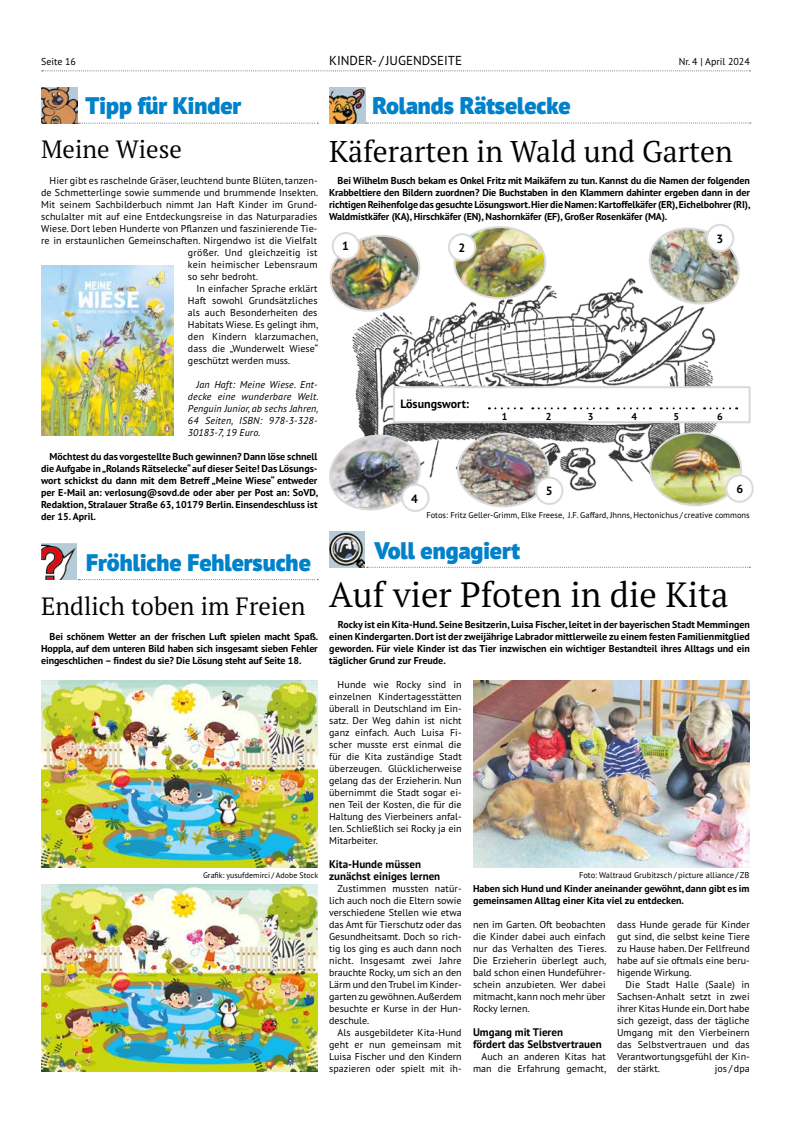
<style>
.page{position:relative;width:791px;height:1134px;background:#fff}
.page>*{position:absolute;margin:0;border:0;box-sizing:border-box;transform-origin:0 0}
.t1{font:35px "PT Serif Pro";color:#000}
.t2{font:30px "PT Serif Pro";color:#000}
.t3{font:25px "PT Serif Pro";color:#000}
.t4{font:900 24px "PT Sans Pro";color:#0081c9}
.t5{font:13px "PT Sans Pro";color:#000}
.t6{font:700 12px "PT Sans Pro";color:#000}
.t7{font:700 11px/12px "PT Sans Pro";color:#000}
.t8{font:10px/12px "PT Sans Pro";letter-spacing:.01em;color:#000;text-align:justify}
.t9{font:700 10px/12px "PT Sans Pro";color:#000;text-align:justify}
.t10{font:italic 10px/12px "PT Sans Pro";letter-spacing:.01em;color:#000;text-align:justify}
.t11{font:8.5px "PT Sans Pro";color:#000}
.t12{font:8px "PT Sans Pro";color:#000}
</style>
<div class="page">
<img style="left:329px;top:88px;width:36px;height:36px">
<svg style="left:366px;top:123px;width:385px;height:1px"></svg>
<svg style="left:78px;top:123px;width:240px;height:1px"></svg>
<img style="left:41px;top:88px;width:36px;height:36px">
<img style="left:473px;top:681px;width:277px;height:187px">
<svg style="left:367px;top:567px;width:383px;height:1px"></svg>
<img style="left:329px;top:532px;width:36px;height:36px">
<svg style="left:45px;top:579px;width:32px;height:1px"></svg>
<img style="left:41px;top:544px;width:36px;height:35px">
<svg style="left:78px;top:579px;width:240px;height:1px"></svg>
<img style="left:41px;top:681px;width:277px;height:187px">
<img style="left:41px;top:885px;width:277px;height:186px">
<img style="left:41px;top:266px;width:133px;height:170px">
<img style="left:352px;top:278px;width:366px;height:216px">
<img style="left:454px;top:227px;width:91px;height:71px">
<div style="left:453px;top:226px;width:93px;height:73px;border:2px solid #dadada;border-radius:50%"></div>
<img style="left:329px;top:233px;width:95px;height:83px">
<img style="left:642px;top:224px;width:98px;height:85px">
<img style="left:650px;top:433px;width:91px;height:72px">
<div style="left:649px;top:432px;width:93px;height:74px;border:2px solid #dadada;border-radius:50%"></div>
<img style="left:458px;top:434px;width:91px;height:72px">
<div style="left:457px;top:433px;width:93px;height:74px;border:2px solid #dadada;border-radius:50%"></div>
<img style="left:329px;top:431px;width:95px;height:81px">
<div style="left:333px;top:233px;width:26px;height:26px;background:#fff;border-radius:50%"></div>
<div style="left:332px;top:232px;width:28px;height:28px;border:2px solid #dadada;border-radius:50%"></div>
<div style="left:449px;top:234px;width:26px;height:26px;background:#fff;border-radius:50%"></div>
<div style="left:448px;top:233px;width:28px;height:28px;border:2px solid #dadada;border-radius:50%"></div>
<div style="left:707px;top:225px;width:26px;height:26px;background:#fff;border-radius:50%"></div>
<div style="left:706px;top:224px;width:28px;height:28px;border:2px solid #dadada;border-radius:50%"></div>
<div style="left:402px;top:485px;width:26px;height:26px;background:#fff;border-radius:50%"></div>
<div style="left:401px;top:484px;width:28px;height:28px;border:2px solid #dadada;border-radius:50%"></div>
<div style="left:536px;top:478px;width:26px;height:26px;background:#fff;border-radius:50%"></div>
<div style="left:535px;top:477px;width:28px;height:28px;border:2px solid #dadada;border-radius:50%"></div>
<div style="left:726px;top:475px;width:27px;height:27px;background:#fff;border-radius:50%"></div>
<div style="left:725px;top:474px;width:29px;height:29px;border:2px solid #dadada;border-radius:50%"></div>
<div style="left:393px;top:386px;width:357px;height:37px;background:#fff;border:2px solid #dadada"></div>
<svg style="left:489px;top:407px;width:33px;height:2px"></svg>
<svg style="left:581px;top:407px;width:26px;height:2px"></svg>
<svg style="left:661px;top:407px;width:33px;height:2px"></svg>
<svg style="left:539px;top:407px;width:26px;height:2px"></svg>
<svg style="left:618px;top:407px;width:33px;height:2px"></svg>
<svg style="left:704px;top:407px;width:33px;height:2px"></svg>
<svg style="left:42px;top:70px;width:708px;height:1px"></svg>
<p class="t8" style="left:41px;top:55px;width:36px">Seite 16</p>
<h3 class="t5" style="left:329px;top:52px;width:134px">KINDER- / JUGENDSEITE</h3>
<p class="t8" style="left:679px;top:55px;width:73px">Nr. 4 | April 2024</p>
<h3 class="t4" style="left:86px;top:89px;width:157px">Tipp für Kinder</h3>
<h3 class="t4" style="left:373px;top:89px;width:199px">Rolands Rätselecke</h3>
<h3 class="t3" style="left:41px;top:133px;width:142px">Meine Wiese</h3>
<h2 class="t2" style="left:329px;top:131px;width:405px">Käferarten in Wald und Garten</h2>
<p class="t8" style="left:50px;top:174px;width:269px">Hier gibt es raschelnde Gräser, leuchtend bunte Blüten, tanzen-</p>
<p class="t8" style="left:41px;top:186px;width:279px">de Schmetterlinge sowie summende und brummende Insekten.</p>
<p class="t8" style="left:41px;top:198px;width:278px">Mit seinem Sachbilderbuch nimmt Jan Haft Kinder im Grund-</p>
<p class="t8" style="left:41px;top:210px;width:278px">schulalter mit auf eine Entdeckungsreise in das Naturparadies</p>
<p class="t8" style="left:41px;top:222px;width:278px">Wiese. Dort leben Hunderte von Pflanzen und faszinierende Tie-</p>
<p class="t8" style="left:41px;top:234px;width:278px">re in erstaunlichen Gemeinschaften. Nirgendwo ist die Vielfalt</p>
<p class="t8" style="left:188px;top:246px;width:131px">größer. Und gleichzeitig ist</p>
<p class="t8" style="left:188px;top:258px;width:131px">kein heimischer Lebensraum</p>
<p class="t8" style="left:188px;top:270px;width:72px">so sehr bedroht.</p>
<p class="t8" style="left:196px;top:282px;width:123px">In einfacher Sprache erklärt</p>
<p class="t8" style="left:188px;top:294px;width:131px">Haft sowohl Grundsätzliches</p>
<p class="t8" style="left:188px;top:306px;width:131px">als auch Besonderheiten des</p>
<p class="t8" style="left:188px;top:318px;width:132px">Habitats Wiese. Es gelingt ihm,</p>
<p class="t8" style="left:188px;top:330px;width:132px">den Kindern klarzumachen,</p>
<p class="t8" style="left:188px;top:342px;width:132px">dass die „Wunderwelt Wiese“</p>
<p class="t8" style="left:188px;top:354px;width:104px">geschützt werden muss.</p>
<p class="t10" style="left:188px;top:378px;width:132px;text-indent:9px">Jan Haft: Meine Wiese. Ent&shy;decke eine wunderbare Welt.<br>Penguin Junior, ab sechs Jahren, 64 Seiten, ISBN: 978-3-328- 30183-7, 19 Euro.</p>
<p class="t9" style="left:41px;top:450px;width:279px;text-indent:8px">Möchtest du das vorgestellte Buch gewinnen? Dann löse schnell die Aufgabe in „Rolands Rätselecke“ auf dieser Seite! Das Lösungs&shy;wort schickst du dann mit dem Betreff „Meine Wiese“ entweder per E-Mail an: verlosung@sovd.de oder aber per Post an: SoVD, Redaktion, Stralauer Straße 63, 10179 Berlin. Einsendeschluss ist der 15. April.</p>
<p class="t9" style="left:329px;top:174px;width:423px;text-indent:8px">Bei Wilhelm Busch bekam es Onkel Fritz mit Maikäfern zu tun. Kannst du die Namen der folgenden Krabbeltiere den Bildern zuordnen? Die Buchstaben in den Klammern dahinter ergeben dann in der richtigen Reihenfolge das gesuchte Lösungswort. Hier die Namen: Kartoffelkäfer (ER), Eichelbohrer (RI), Waldmistkäfer (KA), Hirschkäfer (EN), Nashornkäfer (EF), Großer Rosenkäfer (MA).</p>
<p class="t6" style="left:716px;top:231px;width:8px">3</p>
<p class="t6" style="left:342px;top:238px;width:8px">1</p>
<p class="t6" style="left:458px;top:240px;width:8px">2</p>
<p class="t6" style="left:400px;top:396px;width:70px">Lösungswort:</p>
<p class="t9" style="left:546px;top:410px;width:7px">2</p>
<p class="t9" style="left:588px;top:410px;width:7px">3</p>
<p class="t9" style="left:631px;top:410px;width:7px">4</p>
<p class="t9" style="left:673px;top:410px;width:7px">5</p>
<p class="t9" style="left:717px;top:410px;width:7px">6</p>
<p class="t9" style="left:502px;top:410px;width:7px">1</p>
<p class="t6" style="left:546px;top:483px;width:8px">5</p>
<p class="t6" style="left:736px;top:481px;width:8px">6</p>
<p class="t6" style="left:411px;top:490px;width:8px">4</p>
<p class="t11" style="left:426px;top:509px;width:325px">Fotos: Fritz Geller-Grimm, Elke Freese, J.F. Gaffard, Jhnns, Hectonichus / creative commons</p>
<h3 class="t4" style="left:375px;top:534px;width:147px">Voll engagiert</h3>
<h3 class="t4" style="left:86px;top:546px;width:226px">Fröhliche Fehlersuche</h3>
<h3 class="t3" style="left:41px;top:590px;width:266px">Endlich toben im Freien</h3>
<h1 class="t1" style="left:329px;top:571px;width:401px">Auf vier Pfoten in die Kita</h1>
<p class="t9" style="left:329px;top:618px;width:422px;text-indent:8px">Rocky ist ein Kita-Hund. Seine Besitzerin, Luisa Fischer, leitet in der bayerischen Stadt Memmingen einen Kindergarten. Dort ist der zweijährige Labrador mittlerweile zu einem festen Familienmitglied geworden. Für viele Kinder ist das Tier inzwischen ein wichtiger Bestandteil ihres Alltags und ein täglicher Grund zur Freude.</p>
<p class="t8" style="left:329px;top:678px;width:134px;text-indent:8px">Hunde wie Rocky sind in einzelnen Kindertagesstätten überall in Deutschland im Ein&shy;satz. Der Weg dahin ist nicht ganz einfach. Auch Luisa Fi&shy;scher musste erst einmal die für die Kita zuständige Stadt überzeugen. Glücklicherweise gelang das der Erzieherin. Nun übernimmt die Stadt sogar ei&shy;nen Teil der Kosten, die für die Haltung des Vierbeiners anfal&shy;len. Schließlich sei Rocky ja ein Mitarbeiter.</p>
<p class="t7" style="left:329px;top:858px;width:113px">Kita-Hunde müssen zunächst einiges lernen</p>
<p class="t8" style="left:329px;top:882px;width:134px;text-indent:8px">Zustimmen mussten natür&shy;lich auch noch die Eltern sowie verschiedene Stellen wie etwa das Amt für Tierschutz oder das Gesundheitsamt. Doch so rich&shy;tig los ging es auch dann noch nicht. Insgesamt zwei Jahre brauchte Rocky, um sich an den Lärm und den Trubel im Kinder&shy;garten zu gewöhnen. Außerdem besuchte er Kurse in der Hun&shy;deschule.</p>
<p class="t8" style="left:329px;top:1026px;width:134px;text-indent:8px">Als ausgebildeter Kita-Hund geht er nun gemeinsam mit Luisa Fischer und den Kindern spazieren oder spielt mit ih-</p>
<p class="t9" style="left:41px;top:630px;width:279px;text-indent:8px">Bei schönem Wetter an der frischen Luft spielen macht Spaß.<br>Hoppla, auf dem unteren Bild haben sich insgesamt sieben Fehler eingeschlichen – findest du sie? Die Lösung steht auf Seite 18.</p>
<p class="t11" style="left:579px;top:869px;width:172px">Foto: Waltraud Grubitzsch / picture alliance / ZB</p>
<p class="t12" style="left:203px;top:870px;width:117px">Grafik: yusufdemirci / Adobe Stock</p>
<p class="t9" style="left:473px;top:882px;width:278px">Haben sich Hund und Kinder aneinander gewöhnt, dann gibt es im gemeinsamen Alltag einer Kita viel zu entdecken.</p>
<p class="t8" style="left:473px;top:918px;width:135px">nen im Garten. Oft beobachten die Kinder dabei auch einfach nur das Verhalten des Tieres.<br>Die Erzieherin überlegt auch, bald schon einen Hundeführer&shy;schein anzubieten. Wer dabei mitmacht, kann noch mehr über Rocky lernen.</p>
<p class="t7" style="left:473px;top:1026px;width:130px">Umgang mit Tieren<br>fördert das Selbstvertrauen</p>
<p class="t8" style="left:473px;top:1050px;width:135px;text-align:right">Auch an anderen Kitas hat man die Erfahrung gemacht,</p>
<p class="t8" style="left:617px;top:918px;width:134px">dass Hunde gerade für Kinder gut sind, die selbst keine Tiere zu Hause haben. Der Fellfreund habe auf sie oftmals eine beru&shy;higende Wirkung.</p>
<p class="t8" style="left:617px;top:978px;width:134px;text-indent:8px">Die Stadt Halle (Saale) in Sachsen-Anhalt setzt in zwei ihrer Kitas Hunde ein. Dort habe sich gezeigt, dass der tägliche Umgang mit den Vierbeinern das Selbstvertrauen und das Verantwortungsgefühl der Kin&shy;der stärkt.</p>
<p class="t8" style="left:715px;top:1062px;width:36px">jos / dpa</p>
</div>
